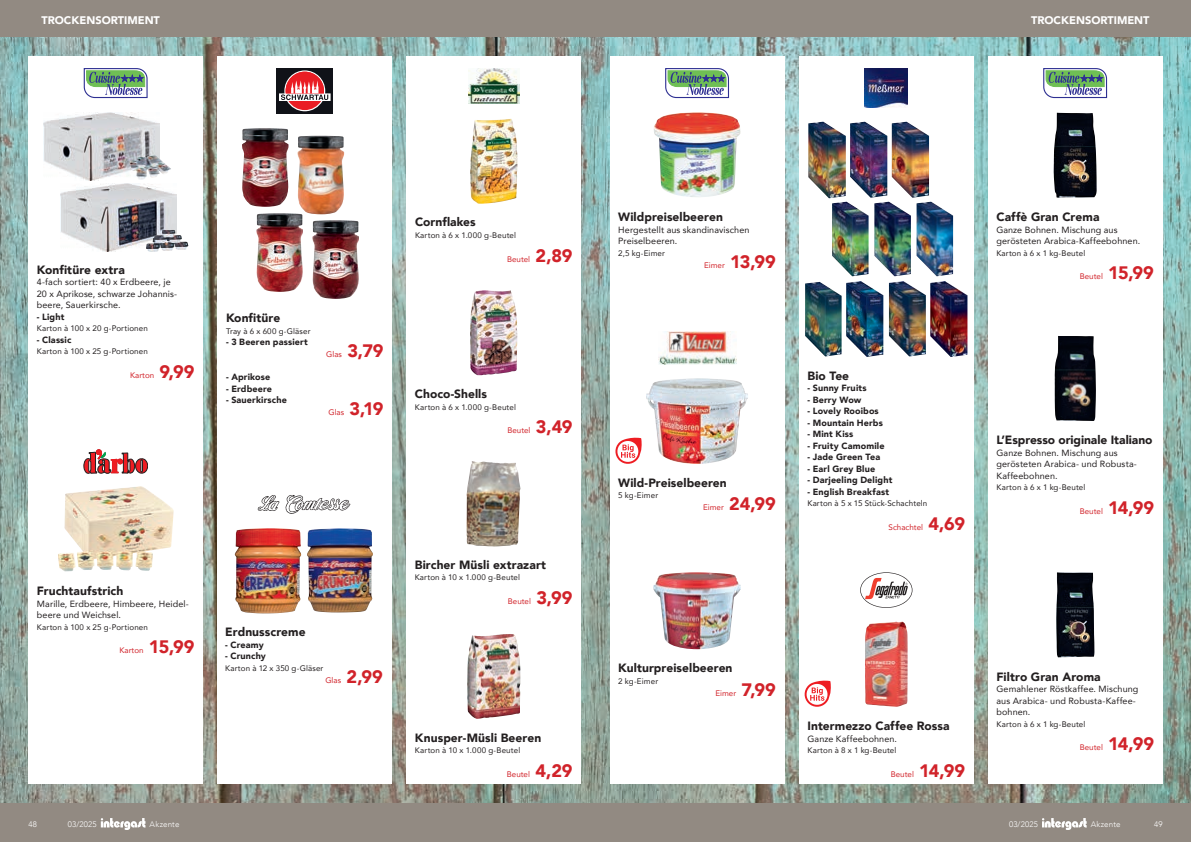
<style>
.page{position:relative;width:1191px;height:842px;background:#fff}
.page>*{position:absolute;margin:0;border:0;box-sizing:border-box;transform-origin:0 0}
.t1{font:900 18px "Avenir";letter-spacing:-.005em;color:#d1232a}
.t2{font:900 12px "Avenir";letter-spacing:.005em;color:#231f20}
.t3{font:900 11px "Avenir";color:#fff}
.t4{font:9px/11.5px "Avenir";letter-spacing:.01em;color:#231f20}
.t5{font:900 9px "Avenir";letter-spacing:.015em;color:#231f20}
.t6{font:8px "Avenir";letter-spacing:.015em;color:#231f20}
.t7{font:8px "Avenir";color:#d1232a}
.t8{font:300 8px "Avenir";letter-spacing:.02em;color:#fff}
</style>
<div class="page">
<img style="left:0;top:37px;width:1191px;height:767px">
<div style="left:0;top:0;width:1191px;height:37px;background:#928a82"></div>
<div style="left:406px;top:57px;width:175px;height:727px;background:#fff"></div>
<div style="left:217px;top:57px;width:175px;height:727px;background:#fff"></div>
<div style="left:0;top:804px;width:1191px;height:38px;background:#928a82"></div>
<svg style="left:101px;top:818px;width:44px;height:12px"></svg>
<svg style="left:1042px;top:818px;width:44px;height:12px"></svg>
<div style="left:987px;top:57px;width:175px;height:727px;background:#fff"></div>
<div style="left:798px;top:57px;width:175px;height:727px;background:#fff"></div>
<div style="left:609px;top:57px;width:175px;height:727px;background:#fff"></div>
<div style="left:28px;top:57px;width:175px;height:727px;background:#fff"></div>
<svg style="left:84px;top:449px;width:64px;height:24px"></svg>
<img style="left:58px;top:486px;width:116px;height:85px">
<svg style="left:84px;top:68px;width:64px;height:30px"></svg>
<img style="left:43px;top:112px;width:117px;height:68px">
<img style="left:129px;top:155px;width:42px;height:25px">
<img style="left:60px;top:183px;width:117px;height:68px">
<img style="left:146px;top:230px;width:42px;height:22px">
<img style="left:235px;top:528px;width:66px;height:85px">
<img style="left:307px;top:528px;width:66px;height:84px">
<img style="left:258px;top:495px;width:92px;height:19px">
<img style="left:256px;top:213px;width:47px;height:79px">
<img style="left:312px;top:220px;width:47px;height:79px">
<img style="left:242px;top:128px;width:46px;height:79px">
<img style="left:297px;top:136px;width:47px;height:78px">
<div style="left:277px;top:68px;width:56px;height:46px;background:#101218"></div>
<svg style="left:279px;top:70px;width:51px;height:41px"></svg>
<img style="left:468px;top:68px;width:51px;height:36px">
<img style="left:470px;top:119px;width:47px;height:85px">
<img style="left:467px;top:634px;width:53px;height:85px">
<img style="left:466px;top:461px;width:54px;height:85px">
<img style="left:646px;top:378px;width:102px;height:86px">
<img style="left:658px;top:332px;width:78px;height:32px">
<svg style="left:615px;top:438px;width:26px;height:26px"></svg>
<img style="left:653px;top:572px;width:88px;height:77px">
<img style="left:654px;top:112px;width:86px;height:85px">
<svg style="left:665px;top:68px;width:64px;height:30px"></svg>
<img style="left:864px;top:68px;width:44px;height:40px">
<img style="left:808px;top:122px;width:38px;height:76px">
<img style="left:916px;top:202px;width:37px;height:74px">
<img style="left:850px;top:122px;width:37px;height:76px">
<img style="left:805px;top:282px;width:36px;height:74px">
<img style="left:891px;top:122px;width:38px;height:76px">
<img style="left:846px;top:281px;width:37px;height:76px">
<img style="left:832px;top:202px;width:36px;height:74px">
<img style="left:889px;top:281px;width:37px;height:75px">
<img style="left:874px;top:202px;width:37px;height:74px">
<img style="left:930px;top:281px;width:37px;height:76px">
<img style="left:865px;top:622px;width:42px;height:85px">
<svg style="left:860px;top:572px;width:52px;height:36px"></svg>
<svg style="left:804px;top:681px;width:27px;height:26px"></svg>
<img style="left:1053px;top:113px;width:43px;height:85px">
<svg style="left:1043px;top:68px;width:64px;height:30px"></svg>
<img style="left:1054px;top:336px;width:42px;height:85px">
<img style="left:1056px;top:572px;width:38px;height:85px">
<p class="t3" style="left:41px;top:11px;width:120px">TROCKENSORTIMENT</p>
<p class="t3" style="left:1031px;top:11px;width:120px">TROCKENSORTIMENT</p>
<h2 class="t2" style="left:37px;top:259px;width:89px">Konfitüre extra</h2>
<p class="t4" style="left:37px;top:276px;width:142px">4-fach sortiert: 40 x Erdbeere, je<br>20 x Aprikose, schwarze Johannis&shy;beere, Sauerkirsche.</p>
<p class="t5" style="left:37px;top:309px;width:29px">- Light</p>
<p class="t6" style="left:37px;top:322px;width:113px">Karton à 100 x 20 g-Portionen</p>
<p class="t5" style="left:37px;top:332px;width:36px">- Classic</p>
<p class="t6" style="left:37px;top:345px;width:112px">Karton à 100 x 25 g-Portionen</p>
<p class="t7" style="left:130px;top:368px;width:26px">Karton</p>
<h1 class="t1" style="left:159px;top:356px;width:36px">9,99</h1>
<h2 class="t2" style="left:226px;top:308px;width:56px">Konfitüre</h2>
<p class="t6" style="left:226px;top:324px;width:86px">Tray à 6 x 600 g-Gläser</p>
<p class="t5" style="left:226px;top:334px;width:83px">- 3 Beeren passiert</p>
<p class="t5" style="left:226px;top:369px;width:46px">- Aprikose</p>
<p class="t5" style="left:226px;top:381px;width:48px">- Erdbeere</p>
<p class="t5" style="left:226px;top:392px;width:62px">- Sauerkirsche</p>
<p class="t7" style="left:326px;top:348px;width:17px">Glas</p>
<h1 class="t1" style="left:347px;top:335px;width:38px">3,79</h1>
<p class="t7" style="left:328px;top:406px;width:17px">Glas</p>
<h1 class="t1" style="left:349px;top:393px;width:36px">3,19</h1>
<h2 class="t2" style="left:415px;top:212px;width:62px">Cornflakes</h2>
<p class="t6" style="left:415px;top:229px;width:103px">Karton à 6 x 1.000 g-Beutel</p>
<p class="t7" style="left:507px;top:252px;width:25px">Beutel</p>
<h1 class="t1" style="left:535px;top:240px;width:39px">2,89</h1>
<h2 class="t2" style="left:415px;top:384px;width:74px">Choco-Shells</h2>
<p class="t6" style="left:415px;top:400px;width:103px">Karton à 6 x 1.000 g-Beutel</p>
<p class="t7" style="left:507px;top:424px;width:25px">Beutel</p>
<h1 class="t1" style="left:536px;top:411px;width:38px">3,49</h1>
<h2 class="t2" style="left:37px;top:581px;width:88px">Fruchtaufstrich</h2>
<p class="t4" style="left:37px;top:598px;width:153px">Marille, Erdbeere, Himbeere, Heidel&shy;beere und Weichsel.</p>
<p class="t6" style="left:37px;top:621px;width:112px">Karton à 100 x 25 g-Portionen</p>
<p class="t7" style="left:119px;top:644px;width:26px">Karton</p>
<h1 class="t1" style="left:149px;top:632px;width:47px">15,99</h1>
<h2 class="t2" style="left:225px;top:622px;width:82px">Erdnusscreme</h2>
<p class="t5" style="left:225px;top:637px;width:40px">- Creamy</p>
<p class="t5" style="left:225px;top:648px;width:42px">- Crunchy</p>
<p class="t6" style="left:225px;top:661px;width:100px">Karton à 12 x 350 g-Gläser</p>
<p class="t7" style="left:325px;top:673px;width:17px">Glas</p>
<h1 class="t1" style="left:346px;top:661px;width:38px">2,99</h1>
<h2 class="t2" style="left:415px;top:554px;width:133px">Bircher Müsli extrazart</h2>
<p class="t6" style="left:415px;top:571px;width:107px">Karton à 10 x 1.000 g-Beutel</p>
<p class="t7" style="left:508px;top:595px;width:25px">Beutel</p>
<h1 class="t1" style="left:536px;top:582px;width:37px">3,99</h1>
<h2 class="t2" style="left:415px;top:727px;width:128px">Knusper-Müsli Beeren</h2>
<p class="t6" style="left:415px;top:744px;width:107px">Karton à 10 x 1.000 g-Beutel</p>
<p class="t7" style="left:507px;top:767px;width:25px">Beutel</p>
<h1 class="t1" style="left:535px;top:755px;width:39px">4,29</h1>
<h2 class="t2" style="left:618px;top:207px;width:106px">Wildpreiselbeeren</h2>
<p class="t4" style="left:618px;top:223px;width:133px">Hergestellt aus skandinavischen<br>Preiselbeeren.</p>
<p class="t6" style="left:618px;top:246px;width:48px">2,5 kg-Eimer</p>
<p class="t7" style="left:704px;top:258px;width:22px">Eimer</p>
<h1 class="t1" style="left:730px;top:246px;width:47px">13,99</h1>
<h2 class="t2" style="left:996px;top:207px;width:105px">Caffè Gran Crema</h2>
<p class="t4" style="left:996px;top:223px;width:145px">Ganze Bohnen. Mischung aus gerösteten Arabica-Kaffeebohnen.</p>
<p class="t6" style="left:996px;top:246px;width:90px">Karton à 6 x 1 kg-Beutel</p>
<p class="t7" style="left:1079px;top:270px;width:25px">Beutel</p>
<h1 class="t1" style="left:1108px;top:257px;width:47px">15,99</h1>
<h2 class="t2" style="left:618px;top:472px;width:110px">Wild-Preiselbeeren</h2>
<p class="t6" style="left:618px;top:489px;width:41px">5 kg-Eimer</p>
<p class="t7" style="left:703px;top:501px;width:22px">Eimer</p>
<h1 class="t1" style="left:729px;top:489px;width:48px">24,99</h1>
<h2 class="t2" style="left:807px;top:365px;width:43px">Bio Tee</h2>
<p class="t5" style="left:807px;top:380px;width:61px">- Sunny Fruits</p>
<p class="t5" style="left:807px;top:392px;width:55px">- Berry Wow</p>
<p class="t5" style="left:807px;top:403px;width:73px">- Lovely Rooibos</p>
<p class="t5" style="left:807px;top:415px;width:77px">- Mountain Herbs</p>
<p class="t5" style="left:807px;top:426px;width:47px">- Mint Kiss</p>
<p class="t5" style="left:807px;top:438px;width:79px">- Fruity Camomile</p>
<p class="t5" style="left:807px;top:449px;width:74px">- Jade Green Tea</p>
<p class="t5" style="left:807px;top:461px;width:69px">- Earl Grey Blue</p>
<p class="t5" style="left:807px;top:472px;width:86px">- Darjeeling Delight</p>
<p class="t5" style="left:807px;top:484px;width:83px">- English Breakfast</p>
<p class="t6" style="left:807px;top:497px;width:121px">Karton à 5 x 15 Stück-Schachteln</p>
<p class="t7" style="left:888px;top:520px;width:36px">Schachtel</p>
<h1 class="t1" style="left:928px;top:508px;width:38px">4,69</h1>
<h2 class="t2" style="left:996px;top:430px;width:157px">L’Espresso originale Italiano</h2>
<p class="t4" style="left:996px;top:447px;width:142px">Ganze Bohnen. Mischung aus gerösteten Arabica- und Robusta-<br>Kaffeebohnen.</p>
<p class="t6" style="left:996px;top:481px;width:90px">Karton à 6 x 1 kg-Beutel</p>
<p class="t7" style="left:1079px;top:505px;width:25px">Beutel</p>
<h1 class="t1" style="left:1108px;top:492px;width:47px">14,99</h1>
<h2 class="t2" style="left:618px;top:658px;width:116px">Kulturpreiselbeeren</h2>
<p class="t6" style="left:618px;top:674px;width:41px">2 kg-Eimer</p>
<p class="t7" style="left:715px;top:686px;width:22px">Eimer</p>
<h1 class="t1" style="left:741px;top:674px;width:36px">7,99</h1>
<h2 class="t2" style="left:807px;top:716px;width:143px">Intermezzo Caffee Rossa</h2>
<p class="t4" style="left:807px;top:733px;width:91px">Ganze Kaffeebohnen.</p>
<p class="t6" style="left:807px;top:744px;width:90px">Karton à 8 x 1 kg-Beutel</p>
<p class="t7" style="left:891px;top:767px;width:25px">Beutel</p>
<h1 class="t1" style="left:919px;top:755px;width:47px">14,99</h1>
<h2 class="t2" style="left:996px;top:666px;width:106px">Filtro Gran Aroma</h2>
<p class="t4" style="left:996px;top:683px;width:143px">Gemahlener Röstkaffee. Mischung aus Arabica- und Robusta-Kaffee&shy;bohnen.</p>
<p class="t6" style="left:996px;top:717px;width:90px">Karton à 6 x 1 kg-Beutel</p>
<p class="t7" style="left:1079px;top:741px;width:25px">Beutel</p>
<h1 class="t1" style="left:1108px;top:728px;width:47px">14,99</h1>
<p class="t8" style="left:68px;top:820px;width:30px">03/2025</p>
<p class="t8" style="left:150px;top:820px;width:31px">Akzente</p>
<p class="t8" style="left:1009px;top:820px;width:30px">03/2025</p>
<p class="t8" style="left:1090px;top:820px;width:31px">Akzente</p>
<p class="t8" style="left:28px;top:820px;width:10px">48</p>
<p class="t8" style="left:1154px;top:820px;width:10px">49</p>
</div>
